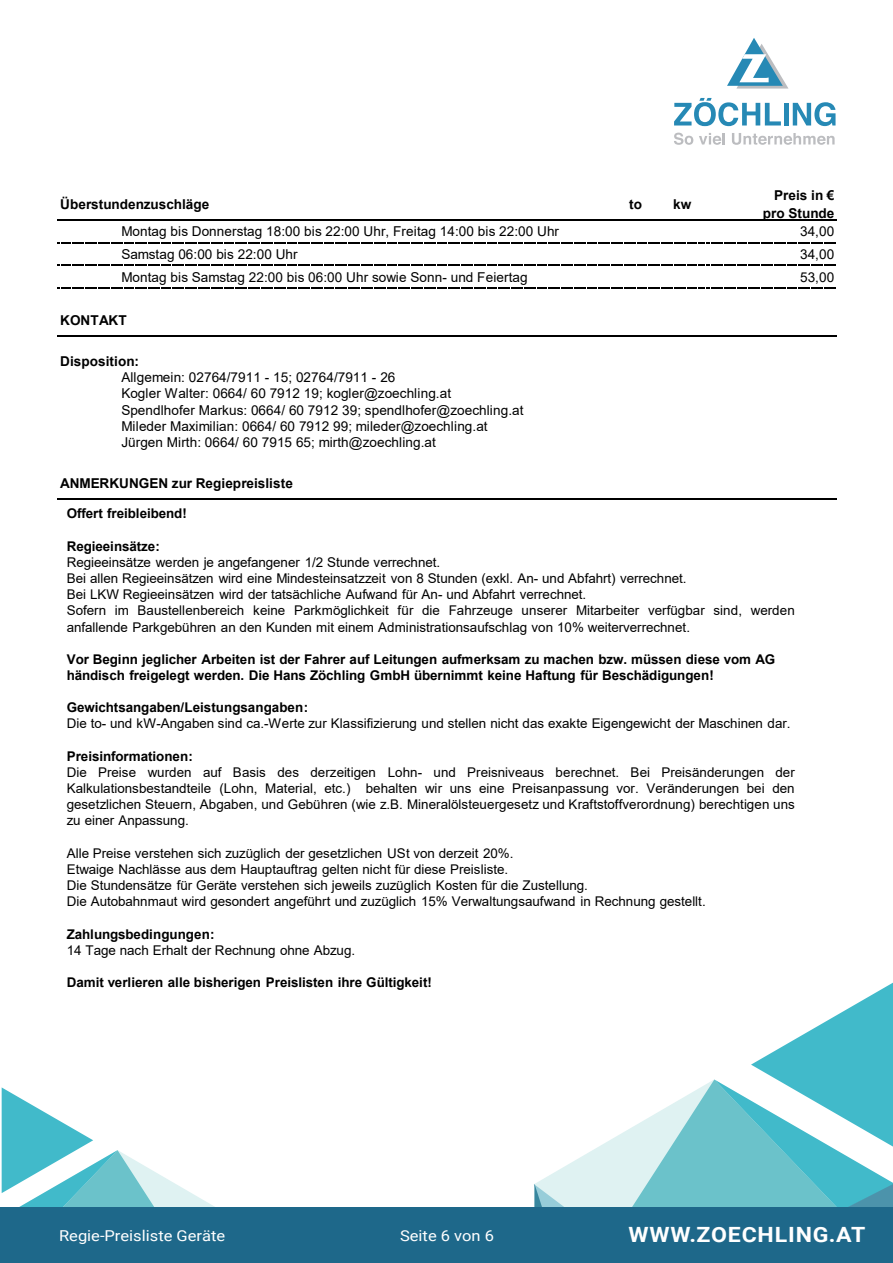
<style>
.page{position:relative;width:893px;height:1263px;background:#fff}
.page>*{position:absolute;margin:0;border:0;box-sizing:border-box;transform-origin:0 0}
.t1{font:700 21px "Roboto";letter-spacing:.035em;color:#fff;scale:1.1 1}
.t2{font:15px "Roboto";color:#fff;scale:1.1 1}
.t3{font:13.65px/16.4px "Arial";letter-spacing:.005em;color:#000}
.t4{font:700 13.65px/17.1px "Arial";color:#000;text-align:right}
.t5{font:700 13.5px "Arial";letter-spacing:-.005em;color:#000}
.t6{font:13.5px "Arial";letter-spacing:-.005em;color:#000}
.t7{font:13.35px/16.2px "Arial";color:#000}
.t8{font:700 13.35px "Arial";letter-spacing:-.005em;color:#000}
.s1{font-weight:700}
</style>
<div class="page">
<svg style="left:534px;top:983px;width:359px;height:225px"></svg>
<svg style="left:2px;top:1087px;width:235px;height:121px"></svg>
<div style="left:0;top:1208px;width:893px;height:55px;background:#1e688a"></div>
<hr style="left:784px;top:103px;width:4px;height:22px;background:#2689b5">
<svg style="left:793px;top:102px;width:42px;height:24px"></svg>
<svg style="left:674px;top:133px;width:19px;height:12px"></svg>
<svg style="left:699px;top:133px;width:26px;height:12px"></svg>
<svg style="left:732px;top:133px;width:103px;height:12px"></svg>
<svg style="left:674px;top:98px;width:107px;height:28px"></svg>
<svg style="left:727px;top:38px;width:61px;height:51px"></svg>
<hr style="left:58px;top:219px;width:647px;height:1px;background:#000">
<hr style="left:58px;top:335px;width:647px;height:2px;background:#000">
<hr style="left:58px;top:498px;width:647px;height:2px;background:#000">
<hr style="left:706px;top:219px;width:131px;height:1px;background:#000">
<svg style="left:58px;top:242px;width:778px;height:1px"></svg>
<svg style="left:58px;top:265px;width:778px;height:1px"></svg>
<svg style="left:58px;top:288px;width:778px;height:1px"></svg>
<hr style="left:706px;top:335px;width:131px;height:2px;background:#000">
<hr style="left:706px;top:498px;width:131px;height:2px;background:#000">
<p class="t4" style="left:60px;top:196px;width:151px">Überstundenzuschläge</p>
<p class="t4" style="left:629px;top:196px;width:14px">to</p>
<p class="t4" style="left:673px;top:196px;width:20px">kw</p>
<p class="t4" style="left:763px;top:187px;width:73px">Preis in € pro Stunde</p>
<p class="t3" style="left:121px;top:223px;width:439px">Montag bis Donnerstag 18:00 bis 22:00 Uhr, Freitag 14:00 bis 22:00 Uhr</p>
<p class="t3" style="left:800px;top:223px;width:36px">34,00</p>
<p class="t3" style="left:121px;top:246px;width:178px">Samstag 06:00 bis 22:00 Uhr</p>
<p class="t3" style="left:800px;top:246px;width:36px">34,00</p>
<p class="t3" style="left:121px;top:269px;width:408px">Montag bis Samstag 22:00 bis 06:00 Uhr sowie Sonn- und Feiertag</p>
<p class="t3" style="left:800px;top:269px;width:36px">53,00</p>
<p class="t4" style="left:60px;top:312px;width:68px">KONTAKT</p>
<p class="t3" style="left:121px;top:353px;width:404px;text-indent:-61px"><span class="s1">Disposition:<br></span>Allgemein: 02764/7911 - 15; 02764/7911 - 26<br>Kogler Walter: 0664/ 60 7912 19; kogler@zoechling.at Spendlhofer Markus: 0664/ 60 7912 39; spendlhofer@zoechling.at Mileder Maximilian: 0664/ 60 7912 99; mileder@zoechling.at Jürgen Mirth: 0664/ 60 7915 65; mirth@zoechling.at</p>
<p class="t4" style="left:60px;top:475px;width:234px">ANMERKUNGEN zur Regiepreisliste</p>
<p class="t8" style="left:67px;top:504px;width:122px">Offert freibleibend!</p>
<p class="t8" style="left:67px;top:536px;width:95px">Regieeinsätze:</p>
<p class="t6" style="left:67px;top:553px;width:375px">Regieeinsätze werden je angefangener 1/2 Stunde verrechnet.</p>
<p class="t7" style="left:67px;top:570px;width:730px">Bei allen Regieeinsätzen wird eine Mindesteinsatzzeit von 8 Stunden (exkl. An- und Abfahrt) verrechnet.<br>Bei LKW Regieeinsätzen wird der tatsächliche Aufwand für An- und Abfahrt verrechnet.<br>Sofern im Baustellenbereich keine Parkmöglichkeit für die Fahrzeuge unserer Mitarbeiter verfügbar sind, werden anfallende Parkgebühren an den Kunden mit einem Administrationsaufschlag von 10% weiterverrechnet.</p>
<p class="t8" style="left:67px;top:650px;width:710px">Vor Beginn jeglicher Arbeiten ist der Fahrer auf Leitungen aufmerksam zu machen bzw. müssen diese vom AG</p>
<p class="t5" style="left:67px;top:666px;width:649px">händisch freigelegt werden. Die Hans Zöchling GmbH übernimmt keine Haftung für Beschädigungen!</p>
<p class="t7" style="left:67px;top:699px;width:725px"><span class="s1">Gewichtsangaben/Leistungsangaben:<br></span>Die to- und kW-Angaben sind ca.-Werte zur Klassifizierung und stellen nicht das exakte Eigengewicht der Maschinen dar.</p>
<p class="t5" style="left:67px;top:746px;width:128px">Preisinformationen:</p>
<p class="t7" style="left:67px;top:764px;width:730px;text-align:justify">Die Preise wurden auf Basis des derzeitigen Lohn- und Preisniveaus berechnet. Bei Preisänderungen der Kalkulationsbestandteile (Lohn, Material, etc.) behalten wir uns eine Preisanpassung vor. Veränderungen bei den gesetzlichen Steuern, Abgaben, und Gebühren (wie z.B. Mineralölsteuergesetz und Kraftstoffverordnung) berechtigen uns zu einer Anpassung.</p>
<p class="t7" style="left:67px;top:845px;width:641px">Alle Preise verstehen sich zuzüglich der gesetzlichen USt von derzeit 20%.<br>Etwaige Nachlässe aus dem Hauptauftrag gelten nicht für diese Preisliste.<br>Die Stundensätze für Geräte verstehen sich jeweils zuzüglich Kosten für die Zustellung.<br>Die Autobahnmaut wird gesondert angeführt und zuzüglich 15% Verwaltungsaufwand in Rechnung gestellt.</p>
<p class="t8" style="left:67px;top:924px;width:149px">Zahlungsbedingungen:</p>
<p class="t6" style="left:67px;top:941px;width:290px">14 Tage nach Erhalt der Rechnung ohne Abzug.</p>
<p class="t8" style="left:67px;top:973px;width:367px">Damit verlieren alle bisherigen Preislisten ihre Gültigkeit!</p>
<p class="t2" style="left:59px;top:1225px;width:153px">Regie-Preisliste Geräte</p>
<p class="t2" style="left:400px;top:1225px;width:87px">Seite 6 von 6</p>
<p class="t1" style="left:628px;top:1220px;width:217px">WWW.ZOECHLING.AT</p>
</div>
